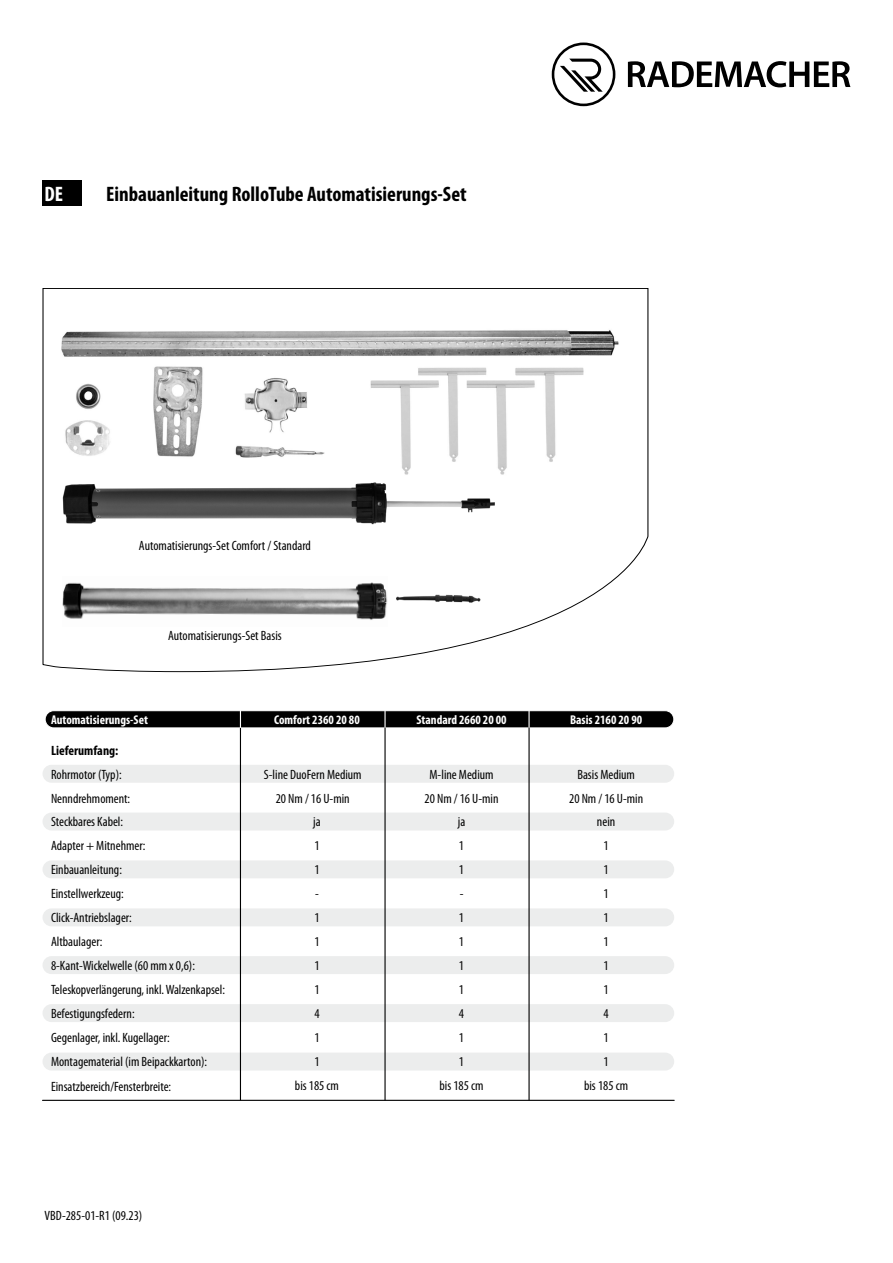
<style>
.page{position:relative;width:893px;height:1263px;background:#fff}
.page>*{position:absolute;margin:0;border:0;box-sizing:border-box;transform-origin:0 0}
.t1{font:700 condensed 21px "Myriad Pro";color:#000}
.t2{font:700 condensed 21px "Myriad Pro";color:#fff}
.t3{font:condensed 13.5px/23.9px "Myriad Pro";color:#000;text-align:center}
.t4{font:700 condensed 13.5px "Myriad Pro";color:#000}
.t5{font:700 condensed 12.75px "Myriad Pro";color:#fff}
</style>
<div class="page">
<svg style="left:42px;top:288px;width:607px;height:384px"></svg>
<div style="left:43px;top:1052px;width:631px;height:18px;background:#eceded;border-radius:9px"></div>
<div style="left:43px;top:765px;width:631px;height:18px;background:#eceded;border-radius:9px"></div>
<div style="left:43px;top:1004px;width:631px;height:18px;background:#eceded;border-radius:9px"></div>
<div style="left:43px;top:956px;width:631px;height:18px;background:#eceded;border-radius:9px"></div>
<div style="left:43px;top:908px;width:631px;height:18px;background:#eceded;border-radius:9px"></div>
<div style="left:43px;top:860px;width:631px;height:18px;background:#eceded;border-radius:9px"></div>
<div style="left:43px;top:812px;width:631px;height:18px;background:#eceded;border-radius:9px"></div>
<div style="left:45px;top:711px;width:629px;height:17px;background:#000;border-radius:9px"></div>
<div style="left:45px;top:710px;width:629px;height:18px;border:1px solid #fff;border-radius:9px"></div>
<hr style="left:384px;top:727px;width:2px;height:373px;background:#000">
<hr style="left:528px;top:727px;width:2px;height:373px;background:#000">
<hr style="left:240px;top:728px;width:1px;height:372px;background:#000">
<svg style="left:384px;top:710px;width:2px;height:18px"></svg>
<svg style="left:528px;top:710px;width:2px;height:18px"></svg>
<svg style="left:240px;top:710px;width:1px;height:18px"></svg>
<svg style="left:628px;top:61px;width:222px;height:26px"></svg>
<svg style="left:552px;top:43px;width:63px;height:63px"></svg>
<hr style="left:43px;top:1100px;width:631px;height:1px;background:#000">
<div style="left:43px;top:180px;width:39px;height:25px;background:#000"></div>
<img style="left:52px;top:320px;width:572px;height:158px">
<img style="left:63px;top:478px;width:437px;height:50px">
<img style="left:63px;top:576px;width:324px;height:51px">
<img style="left:395px;top:594px;width:85px;height:9px">
<h1 class="t2" style="left:45px;top:182px;width:20px">DE</h1>
<h1 class="t1" style="left:106px;top:182px;width:362px">Einbauanleitung RolloTube Automatisierungs-Set</h1>
<p class="t3" style="left:139px;top:534px;width:173px">Automatisierungs-Set Comfort / Standard</p>
<p class="t3" style="left:168px;top:624px;width:115px">Automatisierungs-Set Basis</p>
<p class="t5" style="left:51px;top:712px;width:98px">Automatisierungs-Set</p>
<p class="t4" style="left:51px;top:743px;width:69px">Lieferumfang:</p>
<p class="t3" style="left:51px;top:762px;width:176px;text-align:left">Rohrmotor (Typ):<br>Nenndrehmoment:<br>Steckbares Kabel:<br>Adapter + Mitnehmer:<br>Einbauanleitung:<br>Einstellwerkzeug:<br>Click-Antriebslager:<br>Altbaulager:<br>8-Kant-Wickelwelle (60 mm x 0,6):<br>Teleskopverlängerung, inkl. Walzenkapsel:<br>Befestigungsfedern:<br>Gegenlager, inkl. Kugellager:<br>Montagematerial (im Beipackkarton):<br>Einsatzbereich/Fensterbreite:</p>
<p class="t5" style="left:274px;top:712px;width:87px">Comfort 2360 20 80</p>
<p class="t3" style="left:264px;top:762px;width:99px">S-line DuoFern Medium</p>
<p class="t3" style="left:276px;top:786px;width:75px">20 Nm / 16 U-min</p>
<p class="t3" style="left:313px;top:810px;width:9px">ja</p>
<p class="t3" style="left:314px;top:834px;width:7px">1</p>
<p class="t3" style="left:314px;top:858px;width:7px">1</p>
<p class="t3" style="left:315px;top:882px;width:5px">-</p>
<p class="t3" style="left:314px;top:906px;width:7px">1</p>
<p class="t3" style="left:314px;top:930px;width:7px">1</p>
<p class="t3" style="left:314px;top:954px;width:7px">1</p>
<p class="t3" style="left:314px;top:978px;width:7px">1</p>
<p class="t3" style="left:314px;top:1002px;width:7px">4</p>
<p class="t3" style="left:314px;top:1026px;width:7px">1</p>
<p class="t3" style="left:314px;top:1049px;width:7px">1</p>
<p class="t3" style="left:295px;top:1073px;width:46px">bis 185 cm</p>
<p class="t3" style="left:45px;top:1204px;width:99px">VBD-285-01-R1 (09.23)</p>
<p class="t5" style="left:416px;top:712px;width:92px">Standard 2660 20 00</p>
<p class="t3" style="left:425px;top:762px;width:75px">M-line Medium<br>20 Nm / 16 U-min ja<br>1<br>1<br>-<br>1<br>1<br>1<br>1<br>4<br>1<br>1<br>bis 185 cm</p>
<p class="t5" style="left:570px;top:712px;width:74px">Basis 2160 20 90</p>
<p class="t3" style="left:569px;top:762px;width:75px">Basis Medium<br>20 Nm / 16 U-min nein<br>1<br>1<br>1<br>1<br>1<br>1<br>1<br>4<br>1<br>1<br>bis 185 cm</p>
</div>
